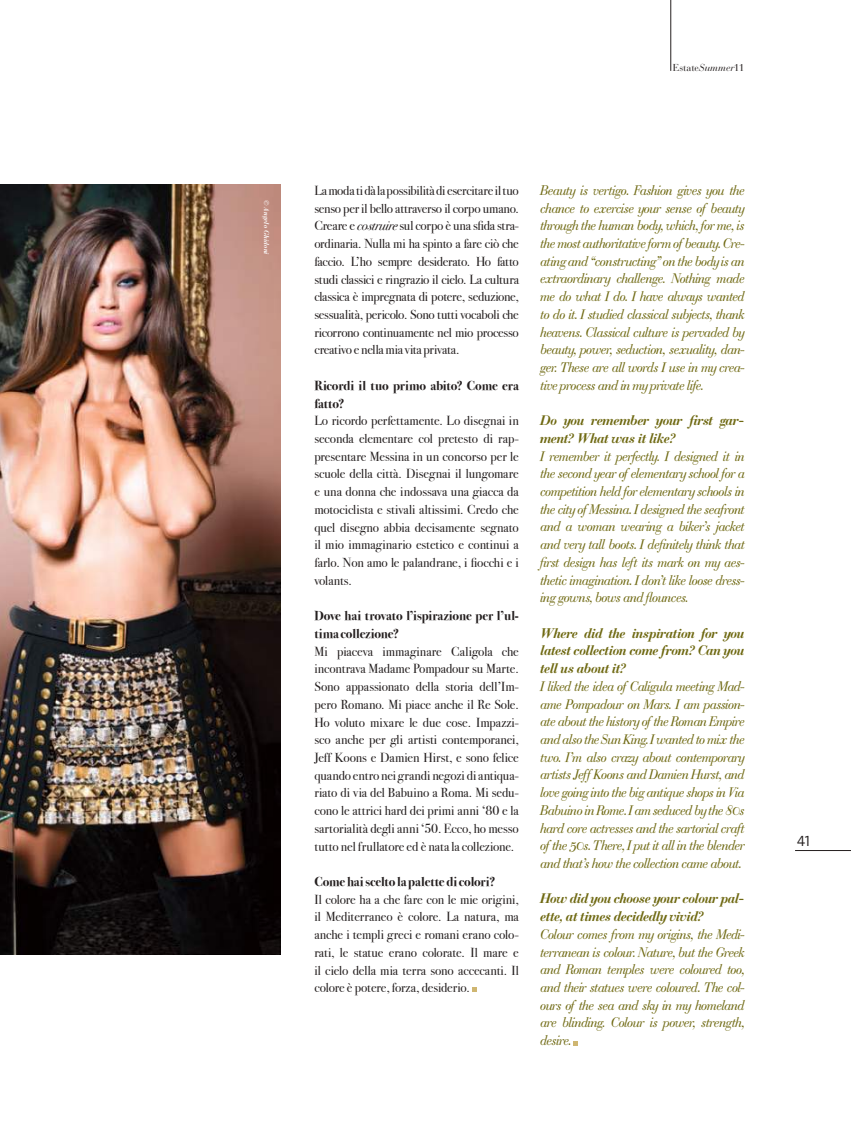
<style>
.page{position:relative;width:851px;height:1134px;background:#fff}
.page>*{position:absolute;margin:0;border:0;box-sizing:border-box;transform-origin:0 0}
.t1{font:15px "The Mix Semi Light Caps";color:#241f1f}
.t2{font:italic 13.75px/17.8px "Bodoni Classic Ad";letter-spacing:-.03em;color:#6f6912;text-align:justify}
.t3{font:italic 700 13.75px/17.8px "Bodoni Classic Ad";letter-spacing:-.035em;color:#6f6912}
.t4{font:13.12px/17.8px "Bodoni Svty Two ITCTT Book";letter-spacing:-.005em;color:#241f1f;text-align:justify}
.t5{font:13.12px/17.8px "Bodoni Svty Two ITCTT Bold";letter-spacing:-.005em;color:#241f1f}
.t6{font:10px "Bauer Bodoni Std";letter-spacing:-.01em;color:#241f1f}
.t7{font:italic 700 6.88px "Bodoni Classic Ad";letter-spacing:.015em;color:#fff}
.s1{font-style:italic}
.s2{font-family:"Bodoni Svty Two ITCTT Book Ita"}
</style>
<div class="page">
<hr style="left:670px;top:0;width:1px;height:71px;background:#241f1f">
<hr style="left:795px;top:850px;width:55px;height:1px;background:#241f1f">
<svg style="left:472px;top:988px;width:4px;height:4px"></svg>
<svg style="left:573px;top:1041px;width:4px;height:4px"></svg>
<img style="left:0;top:184px;width:280px;height:770px">
<p class="t6" style="left:672px;top:62px;width:73px">Estate<span class="s1">Summer</span>11</p>
<p class="t7" style="left:271px;top:200px;width:56px;rotate:90deg">© Angelo Ghidoni</p>
<p class="t4" style="left:314px;top:180px;width:206px">La moda ti dà la possibilità di esercitare il tuo senso per il bello attraverso il corpo umano.<br>Creare e <span class="s2">costruire</span> sul corpo è una sfida stra&shy;ordinaria. Nulla mi ha spinto a fare ciò che faccio. L’ho sempre desiderato. Ho fatto studi classici e ringrazio il cielo. La cultura classica è impregnata di potere, seduzione, sessualità, pericolo. Sono tutti vocaboli che ricorrono continuamente nel mio processo creativo e nella mia vita privata.</p>
<p class="t5" style="left:314px;top:375px;width:206px">Ricordi il tuo primo abito? Come era fatto?</p>
<p class="t4" style="left:314px;top:411px;width:206px">Lo ricordo perfettamente. Lo disegnai in seconda elementare col pretesto di rap&shy;presentare Messina in un concorso per le scuole della città. Disegnai il lungomare e una donna che indossava una giacca da motociclista e stivali altissimi. Credo che quel disegno abbia decisamente segnato il mio immaginario estetico e continui a farlo. Non amo le palandrane, i fiocchi e i volants.</p>
<p class="t5" style="left:314px;top:606px;width:206px">Dove hai trovato l’ispirazione per l’ul&shy;tima collezione?</p>
<p class="t4" style="left:314px;top:641px;width:206px">Mi piaceva immaginare Caligola che incontrava Madame Pompadour su Marte.<br>Sono appassionato della storia dell’Im&shy;pero Romano. Mi piace anche il Re Sole.<br>Ho voluto mixare le due cose. Impazzi&shy;sco anche per gli artisti contemporanei, Jeff Koons e Damien Hirst, e sono felice quando entro nei grandi negozi di antiqua&shy;riato di via del Babuino a Roma. Mi sedu&shy;cono le attrici hard dei primi anni ‘80 e la sartorialità degli anni ‘50. Ecco, ho messo tutto nel frullatore ed è nata la collezione.</p>
<p class="t5" style="left:314px;top:872px;width:182px">Come hai scelto la palette di colori?</p>
<p class="t4" style="left:314px;top:889px;width:206px">Il colore ha a che fare con le mie origini, il Mediterraneo è colore. La natura, ma anche i templi greci e romani erano colo&shy;rati, le statue erano colorate. Il mare e il cielo della mia terra sono accecanti. Il colore è potere, forza, desiderio.</p>
<p class="t2" style="left:540px;top:181px;width:206px">Beauty is vertigo. Fashion gives you the chance to exercise your sense of beauty through the human body, which, for me, is the most authoritative form of beauty. Cre&shy;ating and “constructing” on the body is an extraordinary challenge. Nothing made me do what I do. I have always wanted to do it. I studied classical subjects, thank heavens. Classical culture is pervaded by beauty, power, seduction, sexuality, dan&shy;ger. These are all words I use in my crea&shy;tive process and in my private life.</p>
<p class="t3" style="left:540px;top:411px;width:206px">Do you remember your first gar&shy;ment? What was it like?</p>
<p class="t2" style="left:540px;top:447px;width:206px">I remember it perfectly. I designed it in the second year of elementary school for a competition held for elementary schools in the city of Messina. I designed the seafront and a woman wearing a biker’s jacket and very tall boots. I definitely think that first design has left its mark on my aes&shy;thetic imagination. I don’t like loose dress&shy;ing gowns, bows and flounces.</p>
<p class="t3" style="left:540px;top:624px;width:206px;text-align:justify">Where did the inspiration for you latest collection come from? Can you tell us about it?</p>
<p class="t2" style="left:540px;top:677px;width:206px">I liked the idea of Caligula meeting Mad&shy;ame Pompadour on Mars. I am passion&shy;ate about the history of the Roman Empire and also the Sun King. I wanted to mix the two. I’m also crazy about contemporary artists Jeff Koons and Damien Hurst, and love going into the big antique shops in Via Babuino in Rome. I am seduced by the 80s hard core actresses and the sartorial craft of the 50s. There, I put it all in the blender and that’s how the collection came about.</p>
<p class="t3" style="left:540px;top:890px;width:206px">How did you choose your colour pal&shy;ette, at times decidedly vivid?</p>
<p class="t2" style="left:540px;top:925px;width:206px">Colour comes from my origins, the Medi&shy;terranean is colour. Nature, but the Greek and Roman temples were coloured too, and their statues were coloured. The col&shy;ours of the sea and sky in my homeland are blinding. Colour is power, strength, desire.</p>
<p class="t1" style="left:796px;top:828px;width:15px">41</p>
</div>
